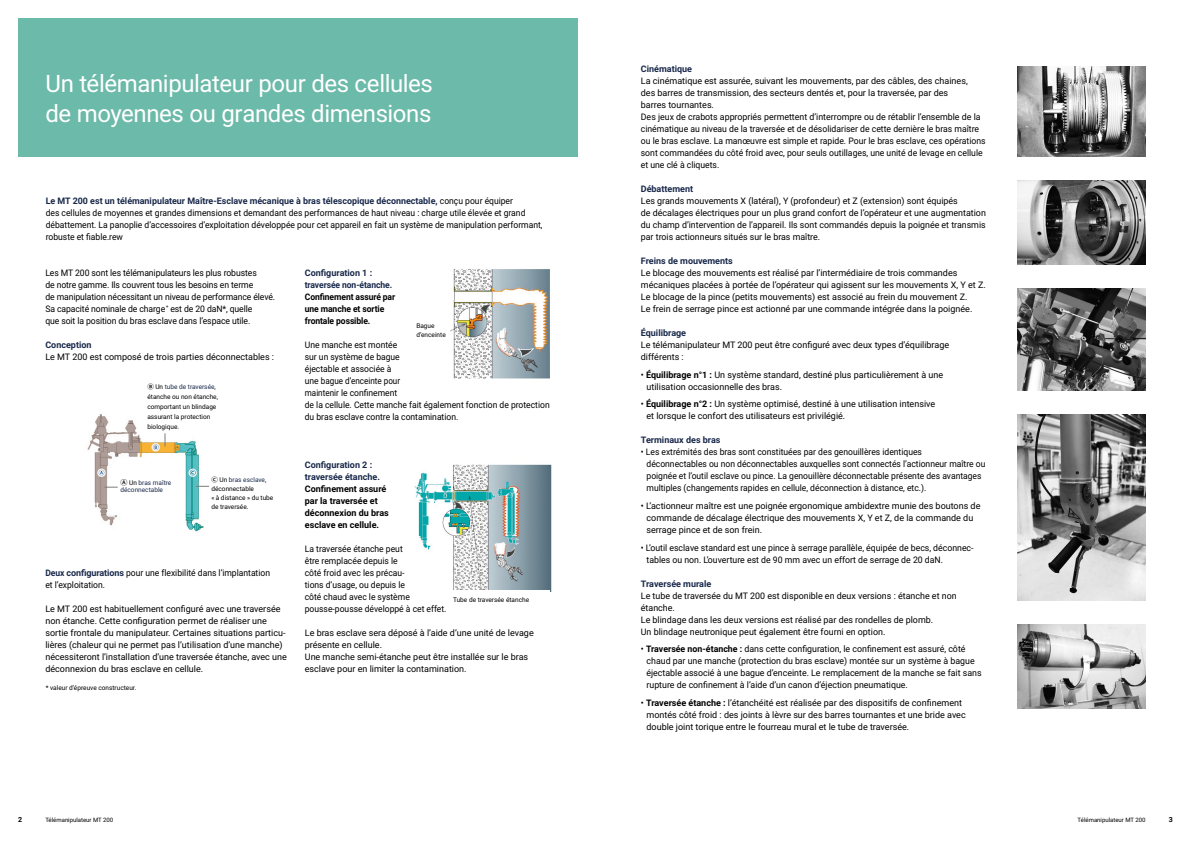
<style>
.page{position:relative;width:1191px;height:842px;background:#fff}
.page>*{position:absolute;margin:0;border:0;box-sizing:border-box;transform-origin:0 0}
.t1{font:24px/30px "Roboto";letter-spacing:-.015em;color:#fff}
.t2{font:9px/12px "Roboto";color:#000}
.t3{font:9px/12px "Roboto";color:#000;scale:.95 1}
.t4{font:9px/12px "Roboto";color:#000;scale:.96 1}
.t5{font:700 9px/12px "Roboto";color:#18284a}
.t6{font:700 9px/12px "Roboto";letter-spacing:-.005em;color:#000}
.t7{font:700 9px/12px "Roboto";letter-spacing:-.005em;color:#000;scale:.95 1}
.t8{font:700 7px "Roboto";color:#000}
.t9{font:6.5px/9px "Roboto";color:#000}
.t10{font:6.5px/7px "Roboto";color:#18284a}
.t11{font:6px "Roboto";color:#000}
.s1{font-weight:700;color:#18284a}
.s2{font-family:"Adobe Gothic Std";font-weight:700}
.s3{color:#18284a}
.s4{font-family:"Adobe Gothic Std";font-weight:700;font-size:7px;color:#000}
.s5{color:#000}
.s6{font-weight:700}
</style>
<div class="page">
<div style="left:18px;top:18px;width:559px;height:138px;background:#6cbaa9"></div>
<img style="left:450px;top:269px;width:100px;height:110px">
<img style="left:414px;top:464px;width:138px;height:127px">
<img style="left:1017px;top:180px;width:128px;height:84px">
<img style="left:1017px;top:288px;width:128px;height:102px">
<img style="left:1017px;top:66px;width:128px;height:90px">
<img style="left:1017px;top:414px;width:128px;height:186px">
<img style="left:1017px;top:624px;width:128px;height:84px">
<img style="left:87px;top:414px;width:122px;height:118px">
<div style="left:453px;top:590px;width:97px;height:12px;background:#fff"></div>
<svg style="left:196px;top:486px;width:13px;height:1px"></svg>
<svg style="left:165px;top:433px;width:1px;height:13px"></svg>
<svg style="left:105px;top:487px;width:13px;height:1px"></svg>
<h1 class="t1" style="left:45px;top:67px;width:389px">Un télémanipulateur pour des cellules de moyennes ou grandes dimensions</h1>
<p class="t3" style="left:46px;top:195px;width:524px"><span class="s1">Le MT 200 est un télémanipulateur Maître-Esclave mécanique à bras télescopique déconnectable,</span> conçu pour équiper<br>des cellules de moyennes et grandes dimensions et demandant des performances de haut niveau : charge utile élevée et grand débattement. La panoplie d’accessoires d’exploitation développée pour cet appareil en fait un système de manipulation performant, robuste et fiable.rew</p>
<p class="t4" style="left:45px;top:267px;width:241px">Les MT 200 sont les télémanipulateurs les plus robustes<br>de notre gamme. Ils couvrent tous les besoins en terme<br>de manipulation nécessitant un niveau de performance élevé.<br>Sa capacité nominale de charge <sup>*</sup> est de 20 daN*, quelle<br>que soit la position du bras esclave dans l’espace utile.</p>
<p class="t5" style="left:45px;top:339px;width:48px">Conception</p>
<p class="t2" style="left:45px;top:351px;width:230px">Le MT 200 est composé de trois parties déconnectables :</p>
<p class="t9" style="left:147px;top:381px;width:72px;line-height:10px"><span class="s2">Ⓑ</span> Un <span class="s3">tube de traversée</span>, étanche ou non étanche, comportant un blindage assurant la protection biologique.</p>
<p class="t10" style="left:120px;top:479px;width:52px"><span class="s4">Ⓐ</span> <span class="s5">Un</span> bras maître déconnectable</p>
<p class="t9" style="left:211px;top:475px;width:63px"><span class="s2">Ⓒ</span> Un <span class="s3">bras esclave</span>, déconnectable<br>« à distance » du tube de traversée.</p>
<p class="t3" style="left:45px;top:567px;width:238px"><span class="s1">Deux configurations</span> pour une flexibilité dans l’implantation et l’exploitation.</p>
<p class="t2" style="left:45px;top:603px;width:243px">Le MT 200 est habituellement configuré avec une traversée non étanche. Cette configuration permet de réaliser une sortie frontale du manipulateur. Certaines situations particu&shy;lières (chaleur qui ne permet pas l’utilisation d’une manche) nécessiteront l’installation d’une traversée étanche, avec une déconnexion du bras esclave en cellule.</p>
<p class="t9" style="left:46px;top:683px;width:92px">* valeur d’épreuve constructeur.</p>
<p class="t5" style="left:305px;top:266px;width:89px">Configuration 1 : traversée non-étanche.</p>
<p class="t7" style="left:305px;top:291px;width:97px">Confinement assuré par une manche et sortie frontale possible.</p>
<p class="t3" style="left:305px;top:339px;width:259px">Une manche est montée<br>sur un système de bague<br>éjectable et associée à<br>une bague d’enceinte pour<br>maintenir le confinement<br>de la cellule. Cette manche fait également fonction de protection du bras esclave contre la contamination.</p>
<p class="t9" style="left:416px;top:321px;width:31px">Bague d’enceinte</p>
<p class="t5" style="left:305px;top:459px;width:77px">Configuration 2 : traversée étanche.</p>
<p class="t6" style="left:305px;top:483px;width:86px">Confinement assuré par la traversée et déconnexion du bras esclave en cellule.</p>
<p class="t3" style="left:305px;top:543px;width:151px">La traversée étanche peut<br>être remplacée depuis le<br>côté froid avec les précau-<br>tions d’usage, ou depuis le<br>côté chaud avec le système pousse-pousse développé à cet effet.</p>
<p class="t2" style="left:305px;top:627px;width:230px">Le bras esclave sera déposé à l’aide d’une unité de levage présente en cellule.<br>Une manche semi-étanche peut être installée sur le bras esclave pour en limiter la contamination.</p>
<p class="t9" style="left:453px;top:595px;width:77px">Tube de traversée étanche</p>
<p class="t5" style="left:641px;top:63px;width:53px">Cinématique</p>
<p class="t2" style="left:641px;top:75px;width:346px">La cinématique est assurée, suivant les mouvements, par des câbles, des chaines,<br>des barres de transmission, des secteurs dentés et, pour la traversée, par des<br>barres tournantes.<br>Des jeux de crabots appropriés permettent d’interrompre ou de rétablir l’ensemble de la cinématique au niveau de la traversée et de désolidariser de cette dernière le bras maître ou le bras esclave. La manœuvre est simple et rapide. Pour le bras esclave, ces opérations sont commandées du côté froid avec, pour seuls outillages, une unité de levage en cellule et une clé à cliquets.</p>
<p class="t5" style="left:641px;top:183px;width:54px">Débattement</p>
<p class="t2" style="left:641px;top:195px;width:346px">Les grands mouvements X (latéral), Y (profondeur) et Z (extension) sont équipés<br>de décalages électriques pour un plus grand confort de l’opérateur et une augmentation du champ d’intervention de l’appareil. Ils sont commandés depuis la poignée et transmis par trois actionneurs situés sur le bras maître.</p>
<p class="t5" style="left:641px;top:255px;width:93px">Freins de mouvements</p>
<p class="t2" style="left:641px;top:267px;width:346px">Le blocage des mouvements est réalisé par l’intermédiaire de trois commandes mécaniques placées à portée de l’opérateur qui agissent sur les mouvements X, Y et Z.<br>Le blocage de la pince (petits mouvements) est associé au frein du mouvement Z.<br>Le frein de serrage pince est actionné par une commande intégrée dans la poignée.</p>
<p class="t5" style="left:641px;top:327px;width:47px">Équilibrage</p>
<p class="t2" style="left:641px;top:338px;width:310px">Le télémanipulateur MT 200 peut être configuré avec deux types d’équilibrage différents :</p>
<p class="t2" style="left:646px;top:368px;width:298px;text-indent:-6px">• <span class="s6">Équilibrage n°1 :</span> Un système standard, destiné plus particulièrement à une utilisation occasionnelle des bras.</p>
<p class="t2" style="left:646px;top:398px;width:290px;text-indent:-6px">• <span class="s6">Équilibrage n°2 :</span> Un système optimisé, destiné à une utilisation intensive et lorsque le confort des utilisateurs est privilégié.</p>
<p class="t5" style="left:641px;top:434px;width:81px">Terminaux des bras</p>
<p class="t3" style="left:646px;top:446px;width:358px;text-indent:-6px">• Les extrémités des bras sont constituées par des genouillères identiques<br>déconnectables ou non déconnectables auxquelles sont connectés l’actionneur maître ou poignée et l’outil esclave ou pince. La genouillère déconnectable présente des avantages multiples (changements rapides en cellule, déconnection à distance, etc.).</p>
<p class="t2" style="left:646px;top:500px;width:335px;text-indent:-6px">• L’actionneur maître est une poignée ergonomique ambidextre munie des boutons de commande de décalage électrique des mouvements X, Y et Z, de la commande du serrage pince et de son frein.</p>
<p class="t2" style="left:646px;top:541px;width:328px;text-indent:-6px">• L’outil esclave standard est une pince à serrage parallèle, équipée de becs, déconnec&shy;tables ou non. L’ouverture est de 90 mm avec un effort de serrage de 20 daN.</p>
<p class="t5" style="left:641px;top:577px;width:72px">Traversée murale</p>
<p class="t2" style="left:641px;top:589px;width:317px">Le tube de traversée du MT 200 est disponible en deux versions : étanche et non étanche.<br>Le blindage dans les deux versions est réalisé par des rondelles de plomb.<br>Un blindage neutronique peut également être fourni en option.</p>
<p class="t2" style="left:646px;top:643px;width:336px;text-indent:-6px">• <span class="s6">Traversée non-étanche :</span> dans cette configuration, le confinement est assuré, côté chaud par une manche (protection du bras esclave) montée sur un système à bague éjectable associé à une bague d’enceinte. Le remplacement de la manche se fait sans rupture de confinement à l’aide d’un canon d’éjection pneumatique.</p>
<p class="t2" style="left:646px;top:697px;width:321px;text-indent:-6px">• <span class="s6">Traversée étanche :</span> l’étanchéité est réalisée par des dispositifs de confinement montés côté froid : des joints à lèvre sur des barres tournantes et une bride avec double joint torique entre le fourreau mural et le tube de traversée.</p>
<p class="t8" style="left:18px;top:815px;width:6px">2</p>
<p class="t11" style="left:45px;top:816px;width:69px">Télémanipulateur MT 200</p>
<p class="t11" style="left:1077px;top:816px;width:69px">Télémanipulateur MT 200</p>
<p class="t8" style="left:1169px;top:815px;width:6px">3</p>
</div>
